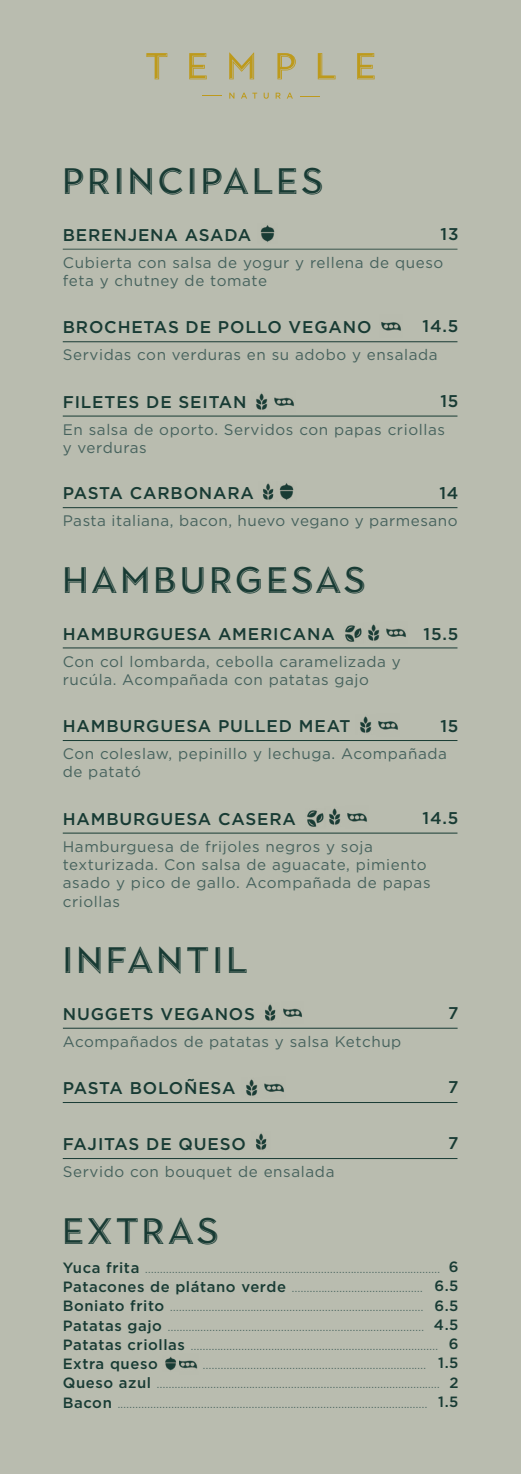
<style>
.page{position:relative;width:521px;height:1474px;background:#fff}
.page>*{position:absolute;margin:0;border:0;box-sizing:border-box;transform-origin:0 0}
.t1{font:500 36.75px "Town 22 Emboss";letter-spacing:.1em;color:#183b34}
.Dish_Name{font:500 16.97px "Gotham";letter-spacing:.05em;color:#183b34}
.Dish_Description{font:15.22px/18.2px "Gotham";letter-spacing:.04em;color:#46625d}
.Dish_Name-2{font:15.22px/18.2px "Gotham";letter-spacing:.04em;color:#46625d}
.Dish_Description-2{font:500 14.88px "Gotham";letter-spacing:.04em;color:#183b34}
.Dish_Description-3{font:10.5px/19.2px "Gotham";color:#46625d}
.s1{font-weight:500;font-size:14.88px;color:#183b34}
</style>
<div class="page">
<div style="left:0;top:0;width:521px;height:1473px;background:#b9bcaf"></div>
<svg style="left:229px;top:93px;width:64px;height:6px"></svg>
<svg style="left:146px;top:52px;width:229px;height:27px"></svg>
<svg style="left:300px;top:96px;width:20px;height:1px"></svg>
<hr style="left:63px;top:249px;width:394px;height:1px;background:#183b34">
<hr style="left:63px;top:341px;width:394px;height:1px;background:#183b34">
<hr style="left:63px;top:416px;width:394px;height:1px;background:#183b34">
<hr style="left:63px;top:507px;width:394px;height:1px;background:#183b34">
<hr style="left:63px;top:647px;width:394px;height:1px;background:#183b34">
<hr style="left:63px;top:740px;width:394px;height:1px;background:#183b34">
<hr style="left:63px;top:832px;width:394px;height:1px;background:#183b34">
<hr style="left:63px;top:1027px;width:394px;height:1px;background:#183b34">
<hr style="left:63px;top:1102px;width:394px;height:1px;background:#183b34">
<hr style="left:63px;top:1158px;width:394px;height:1px;background:#183b34">
<img style="left:165px;top:1357px;width:11px;height:14px">
<img style="left:180px;top:1360px;width:18px;height:9px">
<img style="left:265px;top:1004px;width:37px;height:17px">
<img style="left:264px;top:1083px;width:20px;height:9px">
<img style="left:246px;top:1079px;width:12px;height:17px">
<img style="left:256px;top:1133px;width:11px;height:17px">
<img style="left:381px;top:322px;width:20px;height:9px">
<img style="left:274px;top:397px;width:20px;height:9px">
<img style="left:256px;top:393px;width:12px;height:17px">
<img style="left:263px;top:483px;width:11px;height:17px">
<img style="left:279px;top:483px;width:15px;height:17px">
<img style="left:345px;top:625px;width:17px;height:17px">
<img style="left:368px;top:624px;width:38px;height:17px">
<img style="left:307px;top:810px;width:17px;height:17px">
<img style="left:347px;top:813px;width:20px;height:9px">
<img style="left:329px;top:808px;width:12px;height:17px">
<img style="left:260px;top:225px;width:15px;height:17px">
<img style="left:378px;top:721px;width:20px;height:9px">
<img style="left:360px;top:716px;width:12px;height:17px">
<p class="t1" style="left:63px;top:160px;width:262px">PRINCIPALES</p>
<p class="Dish_Name" style="left:63px;top:224px;width:190px">BERENJENA ASADA</p>
<p class="Dish_Description" style="left:63px;top:253px;width:382px">Cubierta con salsa de yogur y rellena de queso feta y chutney de tomate</p>
<p class="Dish_Name" style="left:63px;top:316px;width:310px">BROCHETAS DE POLLO VEGANO</p>
<p class="Dish_Description" style="left:63px;top:345px;width:376px">Servidas con verduras en su adobo y ensalada</p>
<p class="Dish_Name" style="left:63px;top:390px;width:185px">FILETES DE SEITAN</p>
<p class="Dish_Description" style="left:63px;top:420px;width:384px">En salsa de oporto. Servidos con papas criollas y verduras</p>
<p class="Dish_Name" style="left:63px;top:482px;width:193px">PASTA CARBONARA</p>
<p class="Dish_Description" style="left:63px;top:511px;width:396px">Pasta italiana, bacon, huevo vegano y parmesano</p>
<p class="t1" style="left:63px;top:559px;width:304px">HAMBURGESAS</p>
<p class="Dish_Name" style="left:63px;top:622px;width:273px">HAMBURGUESA AMERICANA</p>
<p class="Dish_Description" style="left:63px;top:651px;width:339px">Con col lombarda, cebolla caramelizada y rucúla. Acompañada con patatas gajo</p>
<p class="Dish_Name" style="left:63px;top:715px;width:289px">HAMBURGUESA PULLED MEAT</p>
<p class="Dish_Name-2" style="left:63px;top:744px;width:386px">Con coleslaw, pepinillo y lechuga. Acompañada de patató</p>
<p class="Dish_Name" style="left:63px;top:807px;width:235px">HAMBURGUESA CASERA</p>
<p class="Dish_Description" style="left:63px;top:837px;width:369px">Hamburguesa de frijoles negros y soja texturizada. Con salsa de aguacate, pimiento asado y pico de gallo. Acompañada de papas criollas</p>
<p class="t1" style="left:63px;top:939px;width:186px">INFANTIL</p>
<p class="Dish_Name" style="left:63px;top:1002px;width:194px">NUGGETS VEGANOS</p>
<p class="Dish_Description" style="left:63px;top:1032px;width:340px">Acompañados de patatas y salsa Ketchup</p>
<p class="Dish_Name" style="left:63px;top:1077px;width:174px">PASTA BOLOÑESA</p>
<p class="Dish_Name" style="left:440px;top:223px;width:20px">13</p>
<p class="Dish_Name" style="left:422px;top:315px;width:37px">14.5</p>
<p class="Dish_Name" style="left:440px;top:389px;width:20px">15</p>
<p class="Dish_Name" style="left:439px;top:482px;width:21px">14</p>
<p class="Dish_Name" style="left:423px;top:622px;width:36px">15.5</p>
<p class="Dish_Name" style="left:440px;top:715px;width:20px">15</p>
<p class="Dish_Name" style="left:422px;top:806px;width:37px">14.5</p>
<p class="Dish_Name" style="left:448px;top:1001px;width:12px">7</p>
<p class="Dish_Name" style="left:448px;top:1076px;width:12px">7</p>
<p class="Dish_Name" style="left:448px;top:1132px;width:12px">7</p>
<p class="Dish_Name" style="left:63px;top:1133px;width:185px">FAJITAS DE QUESO</p>
<p class="Dish_Description" style="left:63px;top:1162px;width:273px">Servido con bouquet de ensalada</p>
<p class="t1" style="left:63px;top:1209px;width:157px">EXTRAS</p>
<p class="Dish_Description-3" style="left:63px;top:1259px;width:379px"><span class="s1">Yuca frita</span> ...................................................................................................</p>
<p class="Dish_Description-3" style="left:63px;top:1278px;width:362px"><span class="s1">Patacones de plátano verde</span> ............................................<br><span class="s1">Boniato frito</span> .....................................................................................</p>
<p class="Dish_Description-3" style="left:63px;top:1317px;width:363px"><span class="s1">Patatas gajo</span> ......................................................................................</p>
<p class="Dish_Description-3" style="left:63px;top:1336px;width:377px"><span class="s1">Patatas criollas</span> ...................................................................................</p>
<p class="Dish_Description-2" style="left:63px;top:1354px;width:97px">Extra queso</p>
<p class="Dish_Description-3" style="left:203px;top:1355px;width:225px">...........................................................................</p>
<p class="Dish_Description-3" style="left:63px;top:1374px;width:378px"><span class="s1">Queso azul</span> ...............................................................................................</p>
<p class="Dish_Description-3" style="left:63px;top:1394px;width:366px"><span class="s1">Bacon</span> ........................................................................................................</p>
<p class="Dish_Description-2" style="left:449px;top:1256px;width:11px">6</p>
<p class="Dish_Description-2" style="left:434px;top:1276px;width:26px">6.5</p>
<p class="Dish_Description-2" style="left:434px;top:1295px;width:26px">6.5</p>
<p class="Dish_Description-2" style="left:434px;top:1314px;width:26px">4.5</p>
<p class="Dish_Description-2" style="left:449px;top:1333px;width:11px">6</p>
<p class="Dish_Description-2" style="left:438px;top:1353px;width:22px">1.5</p>
<p class="Dish_Description-2" style="left:449px;top:1372px;width:11px">2</p>
<p class="Dish_Description-2" style="left:438px;top:1391px;width:22px">1.5</p>
</div>
